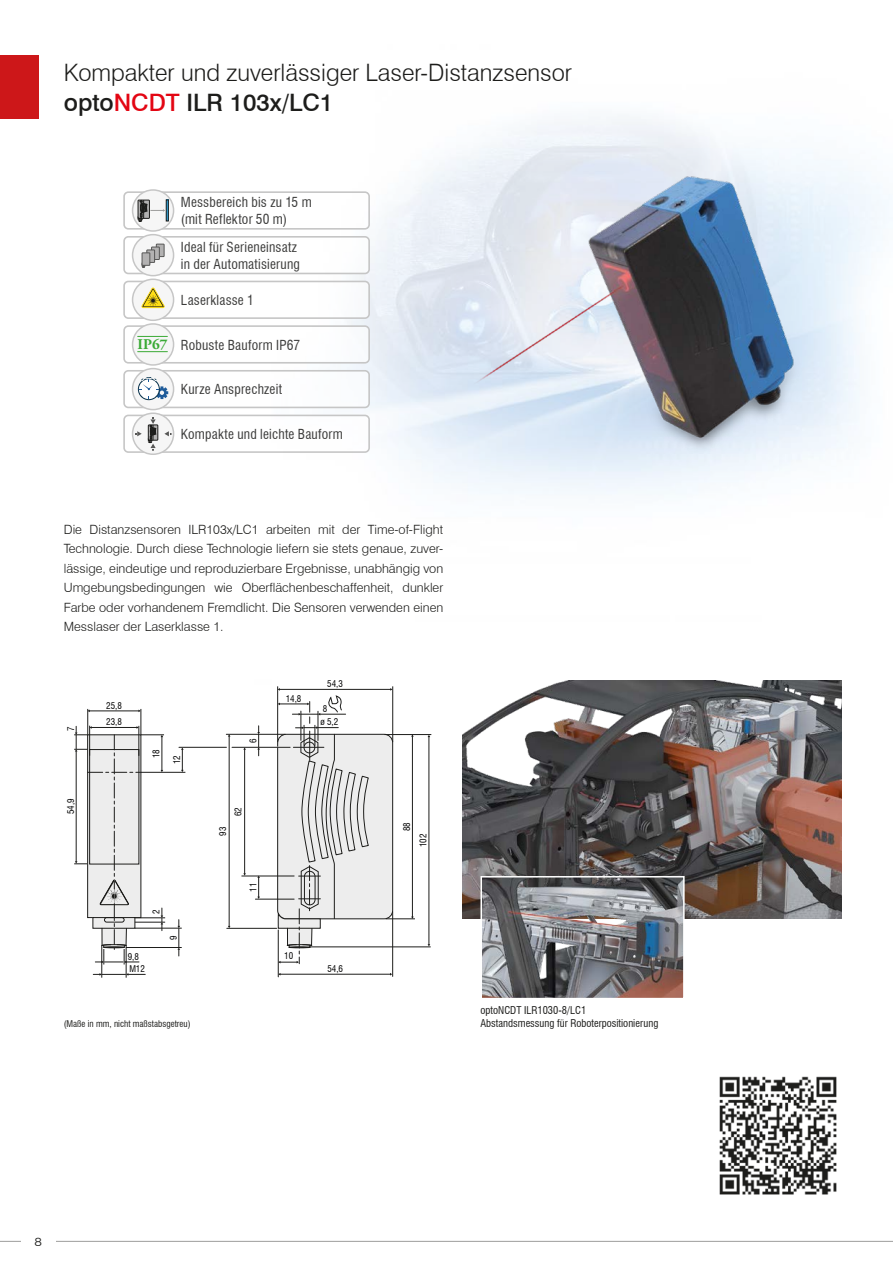
<style>
.page{position:relative;width:893px;height:1263px;background:#fff}
.page>*{position:absolute;margin:0;border:0;box-sizing:border-box;transform-origin:0 0}
.t1{font:300 24px/30px "Swiss 721 BT";color:#1d1d1b}
.t2{font:condensed 13.5px/16.5px "Swiss 721 BT";letter-spacing:.015em;color:#3c3c3b}
.t3{font:300 12.75px/19.5px "Swiss 721 BT";color:#1d1d1b;text-align:justify}
.t4{font:300 12px "Swiss 721 BT";color:#1d1d1b;scale:1.18 1}
.t5{font:condensed 10.5px/13.5px "Swiss 721 BT";color:#1d1d1b}
.t6{font:condensed 9px/15.9px "Swiss 721 BT";color:#010000}
.t7{font:condensed 9px "Swiss 721 BT";color:#1d1d1b}
.s1{font-weight:500}
.s2{font-weight:500;color:#e30613}
.s3{font-family:"Adobe Garamond Pro";font-weight:700;font-stretch:normal;font-size:14.85px;color:#3aaa35}
</style>
<div class="page">
<img style="left:719px;top:1076px;width:118px;height:119px">
<div style="left:278px;top:734px;width:115px;height:185px;background:#ededed;border-radius:9px"></div>
<div style="left:277px;top:734px;width:116px;height:185px;border:1px solid #1d1d1b;border-radius:9px"></div>
<hr style="left:141px;top:772px;width:44px;height:1px;background:#1d1d1b">
<hr style="left:135px;top:928px;width:47px;height:1px;background:#1d1d1b">
<hr style="left:126px;top:947px;width:56px;height:1px;background:#1d1d1b">
<hr style="left:123px;top:922px;width:42px;height:1px;background:#1d1d1b">
<hr style="left:135px;top:917px;width:30px;height:1px;background:#1d1d1b">
<hr style="left:102px;top:945px;width:1px;height:33px;background:#1d1d1b">
<hr style="left:126px;top:945px;width:1px;height:33px;background:#1d1d1b">
<svg style="left:181px;top:748px;width:3px;height:24px"></svg>
<svg style="left:178px;top:920px;width:2px;height:36px"></svg>
<svg style="left:74px;top:709px;width:90px;height:255px"></svg>
<svg style="left:93px;top:973px;width:52px;height:3px"></svg>
<hr style="left:278px;top:930px;width:1px;height:47px;background:#1d1d1b">
<hr style="left:227px;top:928px;width:50px;height:1px;background:#1d1d1b">
<hr style="left:280px;top:974px;width:110px;height:1px;background:#1d1d1b">
<hr style="left:392px;top:912px;width:1px;height:64px;background:#1d1d1b">
<hr style="left:255px;top:899px;width:39px;height:1px;background:#1d1d1b">
<hr style="left:242px;top:876px;width:52px;height:1px;background:#1d1d1b">
<svg style="left:257px;top:876px;width:3px;height:23px"></svg>
<hr style="left:309px;top:947px;width:122px;height:1px;background:#1d1d1b">
<hr style="left:384px;top:734px;width:47px;height:1px;background:#1d1d1b">
<hr style="left:412px;top:736px;width:1px;height:181px;background:#1d1d1b">
<svg style="left:386px;top:916px;width:29px;height:3px"></svg>
<hr style="left:429px;top:737px;width:1px;height:207px;background:#1d1d1b">
<hr style="left:179px;top:747px;width:47px;height:1px;background:#1d1d1b">
<hr style="left:232px;top:747px;width:58px;height:1px;background:#1d1d1b">
<hr style="left:226px;top:734px;width:59px;height:1px;background:#1d1d1b">
<hr style="left:229px;top:736px;width:1px;height:190px;background:#1d1d1b">
<hr style="left:244px;top:749px;width:1px;height:125px;background:#1d1d1b">
<svg style="left:257px;top:726px;width:3px;height:30px"></svg>
<hr style="left:280px;top:689px;width:111px;height:1px;background:#1d1d1b">
<hr style="left:277px;top:686px;width:1px;height:56px;background:#1d1d1b">
<hr style="left:392px;top:686px;width:1px;height:56px;background:#1d1d1b">
<svg style="left:278px;top:688px;width:91px;height:276px"></svg>
<div style="left:0;top:55px;width:38px;height:64px;background:#cd1719"></div>
<hr style="left:0;top:1241px;width:893px;height:1px;background:#9d9d9c">
<div style="left:21px;top:1220px;width:34px;height:43px;background:#fff"></div>
<img style="left:442px;top:117px;width:451px;height:346px">
<div style="left:123px;top:191px;width:247px;height:39px;border:2px solid #c6c6c6;border-radius:4px"></div>
<svg style="left:133px;top:190px;width:41px;height:41px"></svg>
<div style="left:166px;top:200px;width:2px;height:21px;border:1px solid #1d1d1b"></div>
<svg style="left:138px;top:200px;width:27px;height:22px"></svg>
<div style="left:132px;top:189px;width:42px;height:43px;border:2px solid #c6c6c6;border-radius:50%"></div>
<div style="left:123px;top:370px;width:247px;height:38px;border:2px solid #c6c6c6;border-radius:4px"></div>
<div style="left:133px;top:369px;width:41px;height:41px;background:#f6f6f6;border-radius:50%"></div>
<svg style="left:138px;top:378px;width:22px;height:22px"></svg>
<svg style="left:139px;top:377px;width:29px;height:22px"></svg>
<div style="left:132px;top:368px;width:42px;height:42px;border:2px solid #c6c6c6;border-radius:50%"></div>
<div style="left:123px;top:281px;width:247px;height:38px;border:2px solid #c6c6c6;border-radius:4px"></div>
<div style="left:133px;top:279px;width:41px;height:41px;background:#f6f6f6;border-radius:50%"></div>
<svg style="left:141px;top:288px;width:24px;height:20px"></svg>
<div style="left:132px;top:279px;width:42px;height:42px;border:2px solid #c6c6c6;border-radius:50%"></div>
<div style="left:123px;top:325px;width:247px;height:39px;border:2px solid #c6c6c6;border-radius:4px"></div>
<div style="left:133px;top:324px;width:41px;height:41px;background:#f6f6f6;border-radius:50%"></div>
<svg style="left:138px;top:351px;width:29px;height:1px"></svg>
<svg style="left:138px;top:336px;width:29px;height:1px"></svg>
<div style="left:132px;top:323px;width:42px;height:43px;border:2px solid #c6c6c6;border-radius:50%"></div>
<div style="left:123px;top:236px;width:247px;height:38px;border:2px solid #c6c6c6;border-radius:4px"></div>
<div style="left:133px;top:235px;width:41px;height:41px;background:#f6f6f6;border-radius:50%"></div>
<div style="left:156px;top:244px;width:8px;height:13px;background:#b3b2b2"></div>
<div style="left:156px;top:244px;width:8px;height:13px;border:1px solid #575756"></div>
<div style="left:152px;top:247px;width:7px;height:12px;background:#b3b2b2"></div>
<div style="left:151px;top:247px;width:9px;height:13px;border:1px solid #575756"></div>
<div style="left:147px;top:250px;width:8px;height:13px;border:1px solid #575756"></div>
<svg style="left:142px;top:255px;width:17px;height:13px"></svg>
<div style="left:142px;top:253px;width:8px;height:12px;background:#b3b2b2"></div>
<div style="left:142px;top:253px;width:8px;height:12px;border:1px solid #575756"></div>
<div style="left:132px;top:234px;width:42px;height:42px;border:2px solid #c6c6c6;border-radius:50%"></div>
<img style="left:462px;top:680px;width:380px;height:238px">
<img style="left:483px;top:879px;width:199px;height:117px">
<div style="left:480px;top:876px;width:205px;height:123px;border:2px solid #fff"></div>
<div style="left:123px;top:415px;width:247px;height:38px;border:2px solid #c6c6c6;border-radius:4px"></div>
<div style="left:133px;top:413px;width:41px;height:41px;background:#f6f6f6;border-radius:50%"></div>
<svg style="left:135px;top:431px;width:7px;height:5px"></svg>
<svg style="left:164px;top:431px;width:7px;height:5px"></svg>
<div style="left:148px;top:425px;width:10px;height:15px;border:1px solid #1d1d1b"></div>
<svg style="left:148px;top:417px;width:8px;height:34px"></svg>
<div style="left:132px;top:412px;width:42px;height:43px;border:2px solid #c6c6c6;border-radius:50%"></div>
<h1 class="t1" style="left:64px;top:58px;width:510px">Kompakter und zuverlässiger Laser-Distanzsensor <span class="s1">opto</span><span class="s2">NCDT</span> <span class="s1">ILR 103x/LC1</span></h1>
<p class="t2" style="left:181px;top:194px;width:132px">Messbereich bis zu 15 m (mit Reflektor 50 m)</p>
<p class="t2" style="left:181px;top:239px;width:121px">Ideal für Serieneinsatz in der Automatisierung</p>
<p class="t2" style="left:181px;top:292px;width:75px">Laserklasse 1</p>
<p class="t2" style="left:138px;top:336px;width:164px"><span class="s3">IP67</span> Robuste Bauform IP67</p>
<p class="t2" style="left:181px;top:381px;width:103px">Kurze Ansprechzeit</p>
<p class="t2" style="left:181px;top:426px;width:164px">Kompakte und leichte Bauform</p>
<p class="t3" style="left:64px;top:519px;width:381px">Die Distanzsensoren ILR103x/LC1 arbeiten mit der Time-of-Flight Technologie. Durch diese Technologie liefern sie stets genaue, zuver&shy;lässige, eindeutige und reproduzierbare Ergebnisse, unabhängig von Umgebungsbedingungen wie Oberflächenbeschaffenheit, dunkler Farbe oder vorhandenem Fremdlicht. Die Sensoren verwenden einen Messlaser der Laserklasse 1.</p>
<p class="t6" style="left:63px;top:731px;width:6px;rotate:-90deg">7</p>
<p class="t6" style="left:63px;top:814px;width:17px;rotate:-90deg">54,9</p>
<p class="t6" style="left:106px;top:698px;width:17px">25,8<br>23,8</p>
<p class="t6" style="left:148px;top:758px;width:10px;rotate:-90deg">18</p>
<p class="t6" style="left:169px;top:764px;width:10px;rotate:-90deg">12</p>
<p class="t6" style="left:128px;top:948px;width:13px">9,8</p>
<p class="t6" style="left:148px;top:914px;width:6px;rotate:-90deg">2</p>
<p class="t6" style="left:166px;top:940px;width:6px;rotate:-90deg">9</p>
<p class="t6" style="left:245px;top:743px;width:6px;rotate:-90deg">6</p>
<p class="t6" style="left:215px;top:835px;width:10px;rotate:-90deg">93</p>
<p class="t6" style="left:230px;top:816px;width:10px;rotate:-90deg">62</p>
<p class="t6" style="left:245px;top:892px;width:10px;rotate:-90deg">11</p>
<p class="t6" style="left:286px;top:691px;width:17px">14,8</p>
<p class="t6" style="left:327px;top:675px;width:17px">54,3</p>
<p class="t6" style="left:323px;top:701px;width:6px">8</p>
<p class="t6" style="left:320px;top:714px;width:19px">ø 5,2</p>
<p class="t6" style="left:284px;top:948px;width:10px">10</p>
<p class="t6" style="left:129px;top:961px;width:17px">M12</p>
<p class="t6" style="left:327px;top:960px;width:17px">54,6</p>
<p class="t7" style="left:64px;top:1019px;width:128px">(Maße in mm, nicht maßstabsgetreu)</p>
<p class="t6" style="left:399px;top:831px;width:10px;rotate:-90deg">88</p>
<p class="t6" style="left:415px;top:847px;width:15px;rotate:-90deg">102</p>
<p class="t5" style="left:480px;top:1003px;width:179px">optoNCDT ILR1030-8/LC1<br>Abstandsmessung für Roboterpositionierung</p>
<p class="t4" style="left:35px;top:1235px;width:8px">8</p>
</div>
